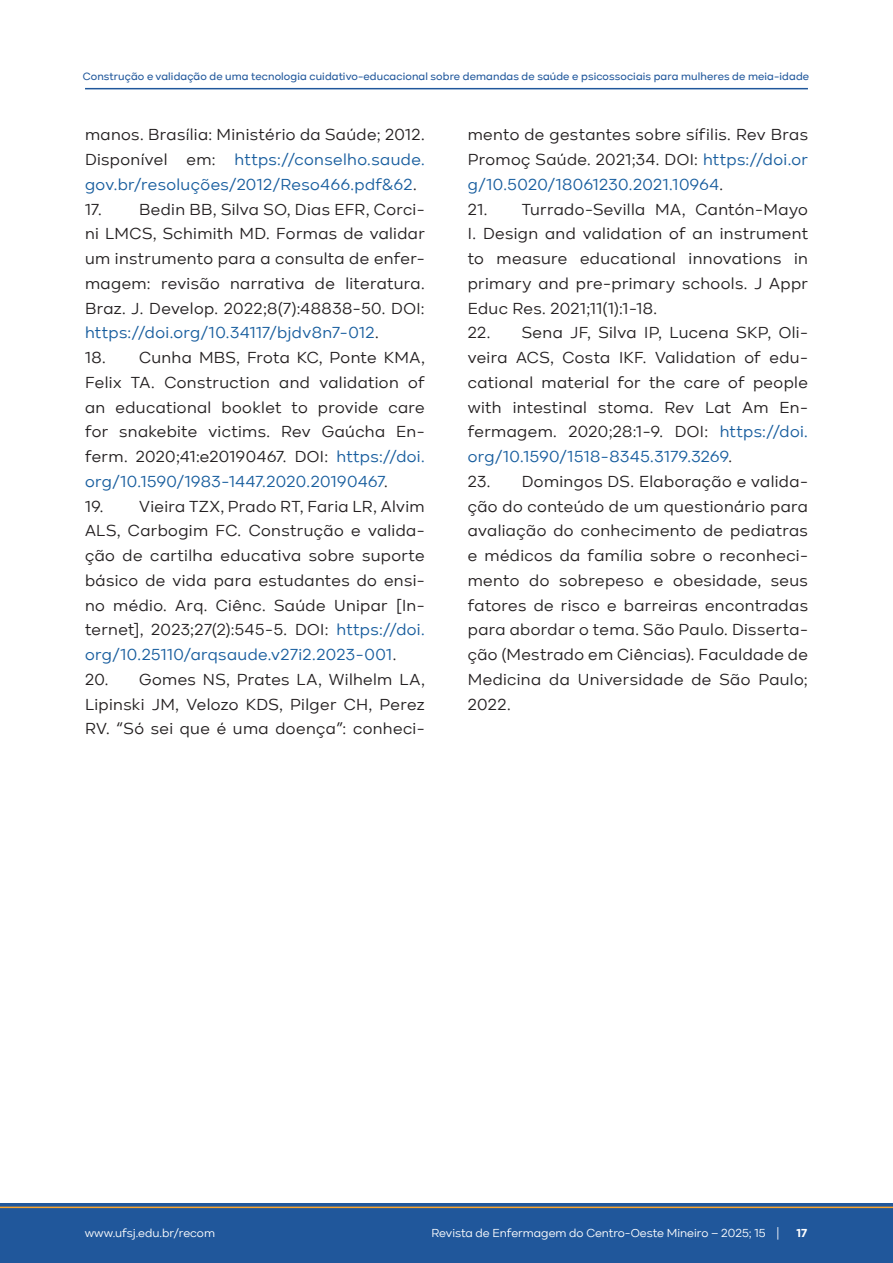
<style>
.page{position:relative;width:893px;height:1263px;background:#fff}
.page>*{position:absolute;margin:0;border:0;box-sizing:border-box;transform-origin:0 0}
.Texto_artigo{font:16.5px/24.8px "Kinetika";letter-spacing:.025em;color:#231f20;text-align:justify}
.Texto_artigo-2{font:16.5px/24.8px "Kinetika";letter-spacing:.025em;color:#175d9e;text-align:justify}
.t1{font:12px "Kinetika";color:#fff}
.t2{font:700 12px "Kinetika";color:#fff}
.t3{font:500 10.8px "Kinetika";letter-spacing:.01em;color:#20579b}
.s1{color:#231f20}
.s2{color:#175d9e}
</style>
<div class="page">
<div style="left:0;top:1203px;width:893px;height:60px;background:#20579b"></div>
<hr style="left:0;top:1206px;width:893px;height:2px;background:#f9a42e">
<hr style="left:85px;top:88px;width:723px;height:1px;background:#20579b">
<p class="t3" style="left:83px;top:70px;width:728px">Construção e validação de uma tecnologia cuidativo-educacional sobre demandas de saúde e psicossociais para mulheres de meia-idade</p>
<p class="Texto_artigo-2" style="left:85px;top:122px;width:341px"><span class="s1">manos. Brasília: Ministério da Saúde; 2012.<br>Disponível em:</span> https://conselho.saude. gov.br/resoluções/2012/Reso466.pdf&amp;62<span class="s1">.</span></p>
<p class="Texto_artigo" style="left:85px;top:197px;width:341px">17. Bedin BB, Silva SO, Dias EFR, Corci&shy;ni LMCS, Schimith MD. Formas de validar um instrumento para a consulta de enfer&shy;magem: revisão narrativa de literatura.<br>Braz. J. Develop. 2022;8(7):48838-50. DOI: <span class="s2">https://doi.org/10.34117/bjdv8n7-012</span>.</p>
<p class="Texto_artigo" style="left:85px;top:345px;width:341px">18. Cunha MBS, Frota KC, Ponte KMA, Felix TA. Construction and validation of an educational booklet to provide care for snakebite victims. Rev Gaúcha En&shy;ferm. 2020;41:e20190467. DOI: <span class="s2">https://doi. org/10.1590/1983-1447.2020.20190467</span>.</p>
<p class="Texto_artigo" style="left:85px;top:494px;width:341px">19. Vieira TZX, Prado RT, Faria LR, Alvim ALS, Carbogim FC. Construção e valida&shy;ção de cartilha educativa sobre suporte básico de vida para estudantes do ensi&shy;no médio. Arq. Ciênc. Saúde Unipar [In&shy;ternet], 2023;27(2):545-5. DOI: <span class="s2">https://doi. org/10.25110/arqsaude.v27i2.2023-001</span>.</p>
<p class="Texto_artigo" style="left:85px;top:667px;width:341px">20. Gomes NS, Prates LA, Wilhelm LA, Lipinski JM, Velozo KDS, Pilger CH, Perez RV. “Só sei que é uma doença”: conheci-</p>
<p class="Texto_artigo" style="left:468px;top:122px;width:342px">mento de gestantes sobre sífilis. Rev Bras Promoç Saúde. 2021;34. DOI: <span class="s2">https://doi.or g/10.5020/18061230.2021.10964</span>.</p>
<p class="Texto_artigo" style="left:468px;top:197px;width:342px">21. Turrado-Sevilla MA, Cantón-Mayo I. Design and validation of an instrument to measure educational innovations in primary and pre-primary schools. J Appr Educ Res. 2021;11(1):1-18.</p>
<p class="Texto_artigo" style="left:468px;top:320px;width:342px">22. Sena JF, Silva IP, Lucena SKP, Oli&shy;veira ACS, Costa IKF. Validation of edu&shy;cational material for the care of people with intestinal stoma. Rev Lat Am En&shy;fermagem. 2020;28:1-9. DOI: <span class="s2">https://doi. org/10.1590/1518-8345.3179.3269</span>.</p>
<p class="Texto_artigo" style="left:468px;top:469px;width:342px">23. Domingos DS. Elaboração e valida&shy;ção do conteúdo de um questionário para avaliação do conhecimento de pediatras e médicos da família sobre o reconheci&shy;mento do sobrepeso e obesidade, seus fatores de risco e barreiras encontradas para abordar o tema. São Paulo. Disserta&shy;ção (Mestrado em Ciências). Faculdade de Medicina da Universidade de São Paulo; 2022.</p>
<p class="t1" style="left:85px;top:1226px;width:132px">www.ufsj.edu.br/recom</p>
<p class="t1" style="left:431px;top:1226px;width:349px">Revista de Enfermagem do Centro-Oeste Mineiro – 2025; 15 |</p>
<p class="t2" style="left:796px;top:1226px;width:12px">17</p>
</div>
